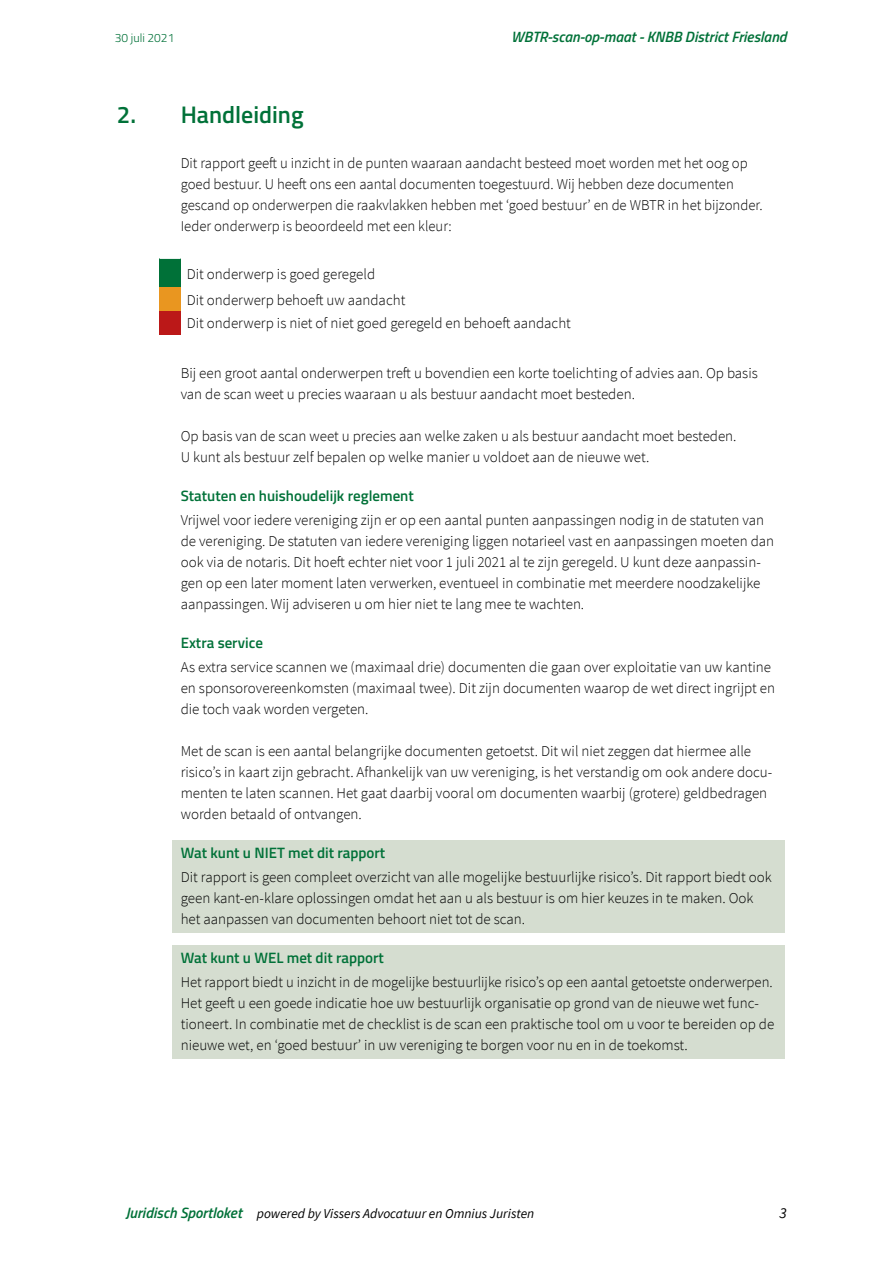
<style>
.page{position:relative;width:893px;height:1263px;background:#fff}
.page>*{position:absolute;margin:0;border:0;box-sizing:border-box;transform-origin:0 0}
._03_Kop_2{font:600 24px "Titillium Web";color:#007138}
.Kadertekst{font:300 15px/21px "Source Sans Pro";color:#000}
.kop_kadertekst{font:600 15px "Titillium Web";color:#007138}
._05_Kop_4{font:600 15px "Titillium Web";color:#007138}
.t1{font:italic 600 15px "Titillium Web";color:#007138}
.t2{font:italic 15px "Source Sans Pro";color:#000}
.t3{font:italic 13.5px "Source Sans Pro";color:#000}
.t4{font:300 12px "Titillium Web";color:#007138}
.s1{font-family:"Titillium Web";font-weight:600;font-size:15px;color:#007138}
</style>
<div class="page">
<div style="left:172px;top:840px;width:612px;height:21px;background:#d5ddd0"></div>
<div style="left:172px;top:861px;width:612px;height:71px;background:#d5ddd0"></div>
<div style="left:172px;top:945px;width:612px;height:21px;background:#d5ddd0"></div>
<div style="left:172px;top:966px;width:612px;height:92px;background:#d5ddd0"></div>
<div style="left:159px;top:258px;width:22px;height:30px;background:#007138"></div>
<div style="left:159px;top:288px;width:22px;height:23px;background:#e99620"></div>
<div style="left:159px;top:311px;width:22px;height:23px;background:#bb1818"></div>
<svg style="left:159px;top:258px;width:22px;height:1px"></svg>
<p class="t4" style="left:115px;top:29px;width:61px">30 juli 2021</p>
<p class="t1" style="left:511px;top:25px;width:277px">WBTR-scan-op-maat - KNBB District Friesland</p>
<p class="_03_Kop_2" style="left:117px;top:97px;width:188px">2. Handleiding</p>
<p class="Kadertekst" style="left:181px;top:153px;width:584px">Dit rapport geeft u inzicht in de punten waaraan aandacht besteed moet worden met het oog op goed bestuur. U heeft ons een aantal documenten toegestuurd. Wij hebben deze documenten gescand op onderwerpen die raakvlakken hebben met ‘goed bestuur’ en de WBTR in het bijzonder.<br>Ieder onderwerp is beoordeeld met een kleur:</p>
<p class="Kadertekst" style="left:187px;top:263px;width:190px">Dit onderwerp is goed geregeld</p>
<p class="Kadertekst" style="left:187px;top:290px;width:220px">Dit onderwerp behoeft uw aandacht</p>
<p class="Kadertekst" style="left:187px;top:313px;width:386px">Dit onderwerp is niet of niet goed geregeld en behoeft aandacht</p>
<p class="Kadertekst" style="left:181px;top:363px;width:579px">Bij een groot aantal onderwerpen treft u bovendien een korte toelichting of advies aan. Op basis van de scan weet u precies waaraan u als bestuur aandacht moet besteden.</p>
<p class="Kadertekst" style="left:181px;top:426px;width:557px">Op basis van de scan weet u precies aan welke zaken u als bestuur aandacht moet besteden.<br>U kunt als bestuur zelf bepalen op welke manier u voldoet aan de nieuwe wet.</p>
<p class="_05_Kop_4" style="left:181px;top:484px;width:235px">Statuten en huishoudelijk reglement</p>
<p class="Kadertekst" style="left:181px;top:510px;width:595px">Vrijwel voor iedere vereniging zijn er op een aantal punten aanpassingen nodig in de statuten van de vereniging. De statuten van iedere vereniging liggen notarieel vast en aanpassingen moeten dan ook via de notaris. Dit hoeft echter niet voor 1 juli 2021 al te zijn geregeld. U kunt deze aanpassin&shy;gen op een later moment laten verwerken, eventueel in combinatie met meerdere noodzakelijke aanpassingen. Wij adviseren u om hier niet te lang mee te wachten.</p>
<p class="_05_Kop_4" style="left:181px;top:631px;width:84px">Extra service</p>
<p class="Kadertekst" style="left:181px;top:657px;width:596px">As extra service scannen we (maximaal drie) documenten die gaan over exploitatie van uw kantine en sponsorovereenkomsten (maximaal twee). Dit zijn documenten waarop de wet direct ingrijpt en die toch vaak worden vergeten.</p>
<p class="Kadertekst" style="left:181px;top:741px;width:593px">Met de scan is een aantal belangrijke documenten getoetst. Dit wil niet zeggen dat hiermee alle risico’s in kaart zijn gebracht. Afhankelijk van uw vereniging, is het verstandig om ook andere docu&shy;menten te laten scannen. Het gaat daarbij vooral om documenten waarbij (grotere) geldbedragen worden betaald of ontvangen.</p>
<p class="kop_kadertekst" style="left:181px;top:841px;width:206px">Wat kunt u NIET met dit rapport</p>
<p class="Kadertekst" style="left:181px;top:867px;width:592px">Dit rapport is geen compleet overzicht van alle mogelijke bestuurlijke risico’s. Dit rapport biedt ook geen kant-en-klare oplossingen omdat het aan u als bestuur is om hier keuzes in te maken. Ook het aanpassen van documenten behoort niet tot de scan.</p>
<p class="kop_kadertekst" style="left:181px;top:946px;width:205px">Wat kunt u WEL met dit rapport</p>
<p class="Kadertekst" style="left:181px;top:972px;width:595px">Het rapport biedt u inzicht in de mogelijke bestuurlijke risico’s op een aantal getoetste onderwerpen.<br>Het geeft u een goede indicatie hoe uw bestuurlijk organisatie op grond van de nieuwe wet func&shy;tioneert. In combinatie met de checklist is de scan een praktische tool om u voor te bereiden op de nieuwe wet, en ‘goed bestuur’ in uw vereniging te borgen voor nu en in de toekomst.</p>
<p class="t3" style="left:125px;top:1205px;width:410px"><span class="s1">Juridisch Sportloket</span> powered by Vissers Advocatuur en Omnius Juristen</p>
<p class="t2" style="left:779px;top:1203px;width:9px">3</p>
</div>
